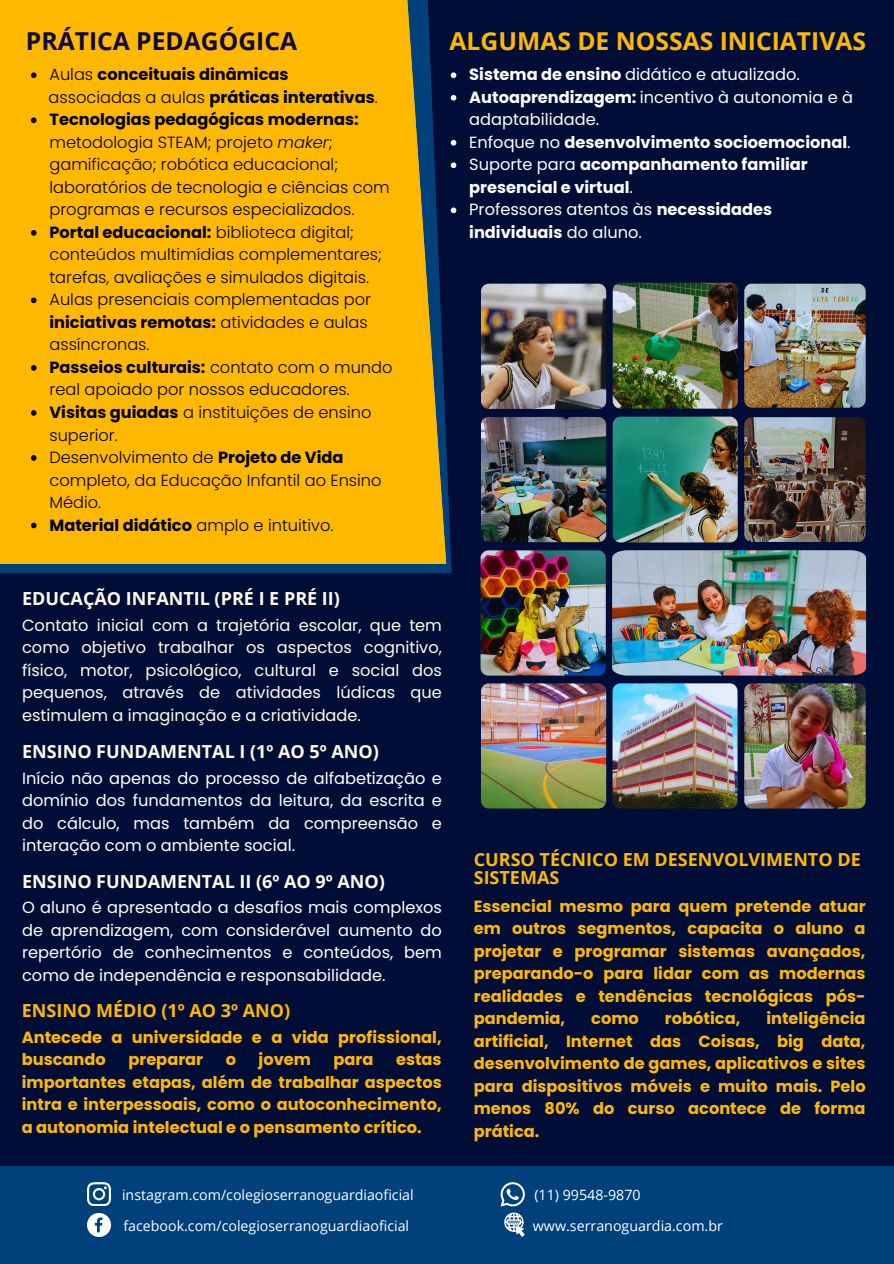
<style>
.page{position:relative;width:894px;height:1264px;background:#fff}
.page>*{position:absolute;margin:0;border:0;box-sizing:border-box;transform-origin:0 0}
.t1{font:700 24.6px "Open Sans";color:#ffb800}
.t2{font:700 24.6px "Open Sans";color:#0d0742}
.t3{font:700 18px "Open Sans";color:#fffaeb}
.t4{font:700 18px/18px "Open Sans";color:#ffb800}
.t5{font:700 16.2px/22.5px "Poppins";color:#ffb800;text-align:justify}
.t6{font:300 16.2px/22.5px "Poppins";color:#000}
.t7{font:16.2px/22.5px "Poppins";color:#fff;text-align:justify}
.t8{font:16.2px/22.5px "Poppins";color:#fffaeb;text-align:justify}
.t9{font:16.2px/22.5px "Poppins";color:#fefefe}
.t10{font:700 16.2px "Poppins";color:#000}
.t11{font:700 16.2px/22.5px "Poppins";color:#fefefe}
.t12{font:14.25px "Open Sans";color:#fefefe}
.s1{font-weight:300}
.s2{font-weight:700}
.s3{font-style:italic}
.s4{font-weight:400}
</style>
<div class="page">
<div style="left:0;top:0;width:893px;height:1263px;background:#ffb800"></div>
<div style="left:0;top:573px;width:893px;height:690px;background:#000e37"></div>
<svg style="left:421px;top:0;width:472px;height:809px;fill:#000e37"></svg>
<svg style="left:450px;top:72px;width:6px;height:6px"></svg>
<svg style="left:450px;top:95px;width:6px;height:6px"></svg>
<svg style="left:450px;top:140px;width:6px;height:6px"></svg>
<svg style="left:450px;top:162px;width:6px;height:6px"></svg>
<svg style="left:450px;top:207px;width:6px;height:6px"></svg>
<svg style="left:31px;top:72px;width:6px;height:6px"></svg>
<svg style="left:31px;top:117px;width:6px;height:6px"></svg>
<svg style="left:31px;top:230px;width:6px;height:6px"></svg>
<svg style="left:31px;top:297px;width:6px;height:6px"></svg>
<svg style="left:31px;top:365px;width:6px;height:6px"></svg>
<svg style="left:31px;top:410px;width:6px;height:6px"></svg>
<svg style="left:31px;top:455px;width:6px;height:6px"></svg>
<svg style="left:31px;top:522px;width:6px;height:6px"></svg>
<div style="left:0;top:1165px;width:893px;height:98px;background:#00407b"></div>
<svg style="left:87px;top:1213px;width:24px;height:23px"></svg>
<svg style="left:87px;top:1182px;width:24px;height:23px"></svg>
<svg style="left:504px;top:1212px;width:20px;height:24px"></svg>
<svg style="left:500px;top:1182px;width:24px;height:24px"></svg>
<img style="left:481px;top:284px;width:125px;height:125px;border-radius:8px">
<img style="left:612px;top:283px;width:125px;height:125px;border-radius:8px">
<img style="left:744px;top:284px;width:121px;height:123px;border-radius:8px">
<img style="left:612px;top:550px;width:253px;height:125px">
<img style="left:480px;top:550px;width:125px;height:125px;border-radius:8px">
<img style="left:481px;top:683px;width:125px;height:125px;border-radius:8px">
<img style="left:612px;top:683px;width:125px;height:125px;border-radius:8px">
<img style="left:744px;top:683px;width:121px;height:125px;border-radius:8px">
<img style="left:612px;top:416px;width:125px;height:126px;border-radius:8px">
<img style="left:744px;top:417px;width:121px;height:125px;border-radius:8px">
<img style="left:481px;top:417px;width:125px;height:125px;border-radius:8px">
<h4 class="t2" style="left:26px;top:24px;width:272px">PRÁTICA PEDAGÓGICA</h4>
<p class="t10" style="left:49px;top:63px;width:240px"><span class="s1">Aulas</span> conceituais dinâmicas</p>
<p class="t10" style="left:49px;top:86px;width:330px"><span class="s1">associadas a aulas</span> práticas interativas<span class="s1">.</span></p>
<p class="t6" style="left:49px;top:108px;width:342px"><span class="s2">Tecnologias pedagógicas modernas: </span>metodologia STEAM; projeto <span class="s3">maker</span>; gamificação; robótica educacional; laboratórios de tecnologia e ciências com programas e recursos especializados.</p>
<p class="t6" style="left:49px;top:221px;width:334px"><span class="s2">Portal educacional:</span> biblioteca digital; conteúdos multimídias complementares; tarefas, avaliações e simulados digitais.</p>
<p class="t6" style="left:49px;top:288px;width:323px">Aulas presenciais complementadas por <span class="s2">iniciativas remotas:</span> atividades e aulas assíncronas.</p>
<p class="t6" style="left:49px;top:356px;width:344px"><span class="s2">Passeios culturais:</span> contato com o mundo real apoiado por nossos educadores.</p>
<p class="t6" style="left:49px;top:401px;width:323px"><span class="s2">Visitas guiadas</span> a instituições de ensino superior.</p>
<p class="t6" style="left:49px;top:446px;width:333px">Desenvolvimento de <span class="s2">Projeto de Vida </span>completo, da Educação Infantil ao Ensino<br>Médio.</p>
<p class="t10" style="left:49px;top:513px;width:285px">Material didático <span class="s1">amplo e intuitivo.</span></p>
<p class="t1" style="left:449px;top:24px;width:418px">ALGUMAS DE NOSSAS INICIATIVAS</p>
<h1 class="t9" style="left:469px;top:63px;width:332px"><span class="s2">Sistema de ensino</span> didático e atualizado.</h1>
<p class="t9" style="left:469px;top:86px;width:385px"><span class="s2">Autoaprendizagem:</span> incentivo à autonomia e à adaptabilidade.</p>
<p class="t11" style="left:469px;top:131px;width:383px"><span class="s4">Enfoque no</span> desenvolvimento socioemocional<span class="s4">.</span></p>
<p class="t11" style="left:469px;top:153px;width:340px"><span class="s4">Suporte para</span> acompanhamento familiar presencial e virtual<span class="s4">.</span></p>
<p class="t9" style="left:469px;top:198px;width:304px">Professores atentos às <span class="s2">necessidades individuais</span> do aluno.</p>
<h4 class="t3" style="left:22px;top:586px;width:319px">EDUCAÇÃO INFANTIL (PRÉ I E PRÉ II)</h4>
<h2 class="t8" style="left:22px;top:614px;width:421px">Contato inicial com a trajetória escolar, que tem como objetivo trabalhar os aspectos cognitivo, físico, motor, psicológico, cultural e social dos pequenos, através de atividades lúdicas que estimulem a imaginação e a criatividade.</h2>
<h3 class="t3" style="left:22px;top:739px;width:358px">ENSINO FUNDAMENTAL I (1º AO 5º ANO)</h3>
<h2 class="t7" style="left:22px;top:767px;width:421px">Início não apenas do processo de alfabetização e domínio dos fundamentos da leitura, da escrita e do cálculo, mas também da compreensão e interação com o ambiente social.</h2>
<h3 class="t3" style="left:22px;top:868px;width:364px">ENSINO FUNDAMENTAL II (6º AO 9º ANO)</h3>
<h2 class="t7" style="left:22px;top:896px;width:421px">O aluno é apresentado a desafios mais complexos de aprendizagem, com considerável aumento do repertório de conhecimentos e conteúdos, bem como de independência e responsabilidade.</h2>
<p class="t4" style="left:22px;top:1001px;width:270px">ENSINO MÉDIO (1º AO 3º ANO)</p>
<p class="t5" style="left:22px;top:1025px;width:421px">Antecede a universidade e a vida profissional, buscando</p>
<p class="t5" style="left:128px;top:1048px;width:76px">preparar</p>
<p class="t5" style="left:226px;top:1048px;width:12px">o</p>
<p class="t5" style="left:258px;top:1048px;width:54px">jovem</p>
<p class="t5" style="left:333px;top:1048px;width:41px">para</p>
<p class="t5" style="left:22px;top:1048px;width:421px;text-indent:374px">estas importantes etapas, além de trabalhar aspectos intra e interpessoais, como o autoconhecimento, a autonomia intelectual e o pensamento crítico.</p>
<p class="t12" style="left:122px;top:1184px;width:293px">instagram.com/colegioserranoguardiaoficial</p>
<p class="t12" style="left:123px;top:1215px;width:287px">facebook.com/colegioserranoguardiaoficial</p>
<p class="t4" style="left:473px;top:849px;width:388px">CURSO TÉCNICO EM DESENVOLVIMENTO DE<br>SISTEMAS</p>
<p class="t5" style="left:473px;top:894px;width:393px">Essencial mesmo para quem pretende atuar em outros segmentos, capacita o aluno a projetar e programar sistemas avançados, preparando-o para lidar com as modernas realidades e tendências tecnológicas pós&shy;pandemia,</p>
<p class="t5" style="left:591px;top:1007px;width:49px">como</p>
<p class="t5" style="left:664px;top:1007px;width:77px">robótica,</p>
<p class="t5" style="left:473px;top:1007px;width:393px;text-indent:292px">inteligência artificial, Internet das Coisas, big data, desenvolvimento de games, aplicativos e sites para dispositivos móveis e muito mais. Pelo menos 80% do curso acontece de forma prática.</p>
<p class="t12" style="left:534px;top:1184px;width:108px">(11) 99548-9870</p>
<h1 class="t12" style="left:532px;top:1215px;width:191px">www.serranoguardia.com.br</h1>
</div>
